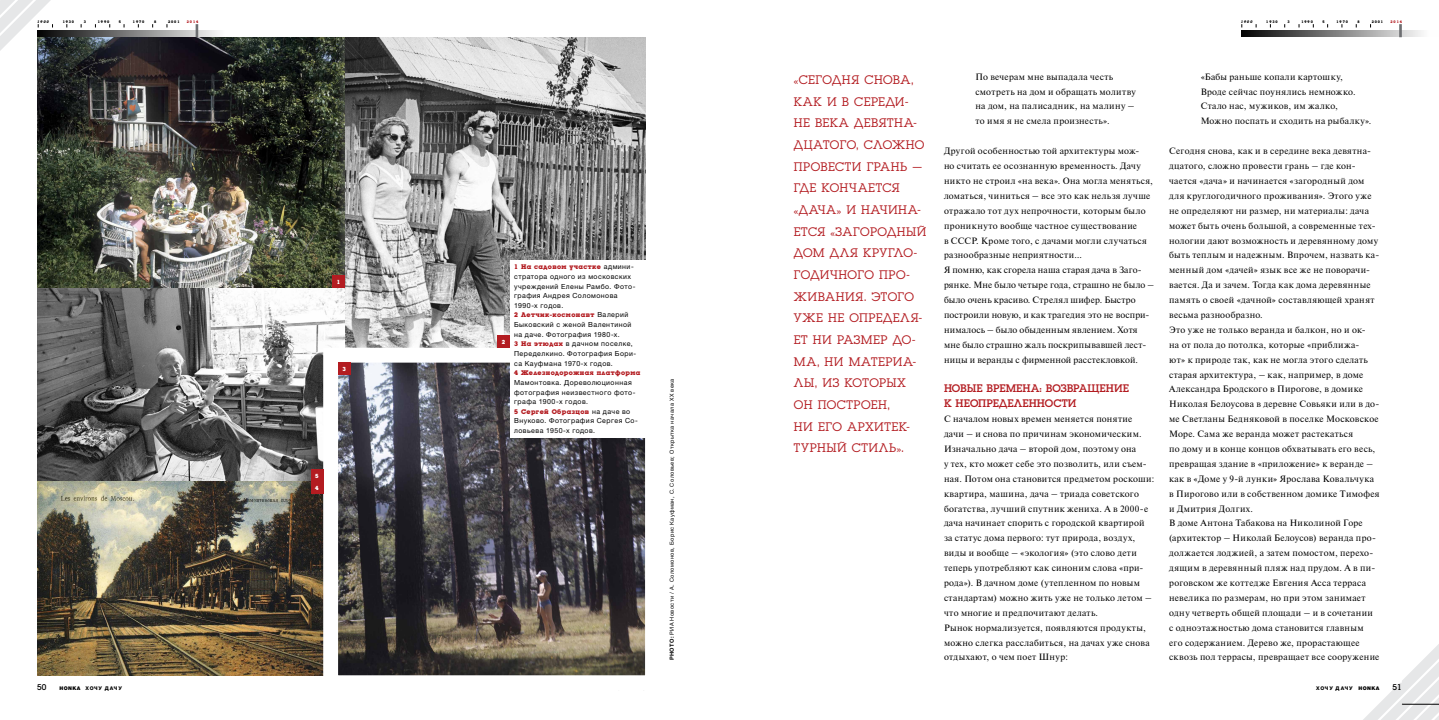
<style>
.page{position:relative;width:1439px;height:720px;background:#fff}
.page>*{position:absolute;margin:0;border:0;box-sizing:border-box;transform-origin:0 0}
.t1{font:12.95px/21.6px "Luga";letter-spacing:.045em;color:#b31c21}
.t2{font:11.46px/14.9px "Luga";letter-spacing:.005em;color:#b31c21}
.t3{font:9.19px/14.9px "Newton";letter-spacing:.03em;color:#000}
.t4{font:8.66px "Luga";color:#000}
.t5{font:7px/9.6px "Helvetica Neue LTW1 G";letter-spacing:.065em;color:#000}
.t6{font:700 7px "Luga";letter-spacing:.055em;color:#b31c21}
.t7{font:700 6.12px/12.4px "Luga";color:#fff}
.t8{font:5.6px "Helvetica Neue LTW1 G";letter-spacing:.07em;color:#000}
.t9{font:800 5.08px "Helvetica Neue LTW1 G";letter-spacing:.165em;color:#000}
.t10{font:700 3.85px "Luga";letter-spacing:.235em;color:#000}
.t11{font:italic 700 3.85px "Luga";letter-spacing:.235em;color:#000}
.t12{font:700 3.85px "Luga";letter-spacing:.235em;color:#b31c21}
.s1{font-family:"Helvetica Neue LTW1 G";font-weight:400;color:#000}
.s2{font-family:"Luga";font-weight:700;color:#b31c21}
.s3{font-weight:700}
.s4{font-weight:900}
</style>
<div class="page">
<svg style="left:1368px;top:24px;width:18px;height:695px"></svg>
<img style="left:345px;top:37px;width:300px;height:310px">
<img style="left:45px;top:37px;width:300px;height:444px">
<img style="left:45px;top:481px;width:278px;height:194px">
<img style="left:339px;top:363px;width:305px;height:311px">
<div style="left:323px;top:347px;width:337px;height:343px;border:15px solid #fff"></div>
<div style="left:510px;top:260px;width:135px;height:177px;background:#fff"></div>
<div style="left:332px;top:275px;width:13px;height:13px;background:#b31c21"></div>
<div style="left:497px;top:335px;width:13px;height:12px;background:#b31c21"></div>
<div style="left:338px;top:362px;width:12px;height:13px;background:#b31c21"></div>
<div style="left:311px;top:469px;width:12px;height:12px;background:#b31c21"></div>
<div style="left:311px;top:481px;width:12px;height:13px;background:#b31c21"></div>
<svg style="left:1241px;top:30px;width:145px;height:7px"></svg>
<svg style="left:1386px;top:24px;width:53px;height:695px"></svg>
<svg style="left:45px;top:30px;width:173px;height:7px"></svg>
<svg style="left:0;top:0;width:45px;height:676px"></svg>
<svg style="left:196px;top:24px;width:2px;height:13px"></svg>
<p class="t11" style="left:37px;top:20px;width:13px">1900</p>
<p class="t10" style="left:63px;top:20px;width:13px">1930</p>
<p class="t10" style="left:84px;top:20px;width:4px">3</p>
<p class="t10" style="left:98px;top:20px;width:13px">1990</p>
<p class="t10" style="left:119px;top:20px;width:4px">5</p>
<p class="t10" style="left:133px;top:20px;width:13px">1970</p>
<p class="t10" style="left:154px;top:20px;width:4px">8</p>
<p class="t10" style="left:168px;top:20px;width:13px">2001</p>
<p class="t12" style="left:187px;top:20px;width:13px">2014</p>
<p class="t11" style="left:1240px;top:20px;width:13px">1900</p>
<p class="t10" style="left:1266px;top:20px;width:13px">1930</p>
<p class="t10" style="left:1287px;top:20px;width:4px">3</p>
<p class="t10" style="left:1301px;top:20px;width:13px">1990</p>
<p class="t10" style="left:1322px;top:20px;width:4px">5</p>
<p class="t10" style="left:1336px;top:20px;width:13px">1970</p>
<p class="t10" style="left:1357px;top:20px;width:4px">8</p>
<p class="t10" style="left:1371px;top:20px;width:13px">2001</p>
<p class="t12" style="left:1390px;top:20px;width:13px">2014</p>
<p class="t7" style="left:337px;top:276px;width:5px">1</p>
<p class="t7" style="left:343px;top:362px;width:5px">3</p>
<p class="t7" style="left:315px;top:469px;width:5px">5<br>4</p>
<p class="t7" style="left:502px;top:335px;width:5px">2</p>
<p class="t6" style="left:514px;top:263px;width:120px">1 На садовом участке <span class="s1">админи-</span></p>
<p class="t5" style="left:514px;top:271px;width:123px">стратора одного из московских учреждений Елены Рамбо. Фото&shy;графия Андрея Соломонова<br>1990‑х годов.</p>
<p class="t6" style="left:514px;top:311px;width:116px">2 Летчик-космонавт <span class="s1">Валерий</span></p>
<p class="t5" style="left:514px;top:319px;width:124px">Быковский с женой Валентиной на даче. Фотография 1980-х.<br><span class="s2">3 На этюдах</span> в дачном поселке,<br>Переделкино. Фотография Бори&shy;са Кауфмана 1970-х годов.</p>
<p class="t6" style="left:514px;top:369px;width:128px">4 Железнодорожная платформа</p>
<p class="t5" style="left:514px;top:377px;width:123px">Мамонтовка. Дореволюционная фотография неизвестного фото&shy;графа 1900-х годов.</p>
<p class="t6" style="left:514px;top:407px;width:118px">5 Сергей Образцов <span class="s1">на даче во</span></p>
<p class="t5" style="left:514px;top:416px;width:125px">Внуково. Фотография Сергея Со&shy;ловьева 1950-х годов.</p>
<p class="t8" style="left:668px;top:660px;width:283px;rotate:-90deg"><span class="s3">PHOTO:</span> РИА Новости / А. Соломонов, Борис Кауфман, С. Соловьев; Открытка начала XX века</p>
<p class="t1" style="left:794px;top:69px;width:134px">«СЕГОДНЯ СНОВА,<br>КАК И В СЕРЕДИ-<br>НЕ ВЕКА ДЕВЯТНА-<br>ДЦАТОГО, СЛОЖНО<br>ПРОВЕСТИ ГРАНЬ –<br>ГДЕ КОНЧАЕТСЯ «ДАЧА» И НАЧИНА-<br>ЕТСЯ «ЗАГОРОДНЫЙ<br>ДОМ ДЛЯ КРУГЛО-<br>ГОДИЧНОГО ПРО-<br>ЖИВАНИЯ. ЭТОГО<br>УЖЕ НЕ ОПРЕДЕЛЯ-<br>ЕТ НИ РАЗМЕР ДО-<br>МА, НИ МАТЕРИА-<br>ЛЫ, ИЗ КОТОРЫХ<br>ОН ПОСТРОЕН,<br>НИ ЕГО АРХИТЕК-<br>ТУРНЫЙ СТИЛЬ».</p>
<p class="t3" style="left:975px;top:69px;width:162px">По вечерам мне выпадала честь смотреть на дом и обращать молитву на дом, на палисадник, на малину – то имя я не смела произнесть».</p>
<p class="t3" style="left:944px;top:143px;width:212px">Другой особенностью той архитектуры мож-<br>но считать ее осознанную временность. Дачу никто не строил «на века». Она могла меняться, ломаться, чиниться – все это как нельзя лучше отражало тот дух непрочности, которым было проникнуто вообще частное существование<br>в СССР. Кроме того, с дачами могли случаться разнообразные неприятности…<br>Я помню, как сгорела наша старая дача в Заго&shy;рянке. Мне было четыре года, страшно не было – было очень красиво. Стрелял шифер. Быстро построили новую, и как трагедия это не воспри&shy;нималось – было обыденным явлением. Хотя мне было страшно жаль поскрипывавшей лест&shy;ницы и веранды с фирменной расстекловкой.</p>
<p class="t2" style="left:944px;top:381px;width:186px">НОВЫЕ ВРЕМЕНА: ВОЗВРАЩЕНИЕ<br>К НЕОПРЕДЕЛЕННОСТИ</p>
<p class="t3" style="left:944px;top:411px;width:212px">С началом новых времен меняется понятие дачи – и снова по причинам экономическим.<br>Изначально дача – второй дом, поэтому она<br>у тех, кто может себе это позволить, или съем&shy;ная. Потом она становится предметом роскоши: квартира, машина, дача – триада советского богатства, лучший спутник жениха. А в 2000‑е дача начинает спорить с городской квартирой за статус дома первого: тут природа, воздух, виды и вообще – «экология» (это слово дети теперь употребляют как синоним слова «при&shy;рода»). В дачном доме (утепленном по новым стандартам) можно жить уже не только летом – что многие и предпочитают делать.<br>Рынок нормализуется, появляются продукты, можно слегка расслабиться, на дачах уже снова отдыхают, о чем поет Шнур:</p>
<p class="t3" style="left:1200px;top:69px;width:172px">«Бабы раньше копали картошку,<br>Вроде сейчас поунялись немножко.<br>Стало нас, мужиков, им жалко,<br>Можно поспать и сходить на рыбалку».</p>
<p class="t3" style="left:1169px;top:143px;width:212px">Сегодня снова, как и в середине века девятна&shy;дцатого, сложно провести грань – где кон&shy;чается «дача» и начинается «загородный дом для круглогодичного проживания». Этого уже не определяют ни размер, ни материалы: дача может быть очень большой, а современные тех&shy;нологии дают возможность и деревянному дому быть теплым и надежным. Впрочем, назвать ка&shy;менный дом «дачей» язык все же не поворачи&shy;вается. Да и зачем. Тогда как дома деревянные память о своей «дачной» составляющей хранят весьма разнообразно.<br>Это уже не только веранда и балкон, но и ок-<br>на от пола до потолка, которые «приближа-<br>ют» к природе так, как не могла этого сделать старая архитектура, – как, например, в доме Александра Бродского в Пирогове, в домике Николая Белоусова в деревне Совьяки или в до&shy;ме Светланы Бедняковой в поселке Московское Море. Сама же веранда может растекаться<br>по дому и в конце концов обхватывать его весь, превращая здание в «приложение» к веранде – как в «Доме у 9-й лунки» Ярослава Ковальчука в Пирогово или в собственном домике Тимофея и Дмитрия Долгих.<br>В доме Антона Табакова на Николиной Горе (архитектор – Николай Белоусов) веранда про&shy;должается лоджией, а затем помостом, перехо&shy;дящим в деревянный пляж над прудом. А в пи&shy;роговском же коттедже Евгения Асса терраса невелика по размерам, но при этом занимает одну четверть общей площади – и в сочетании с одноэтажностью дома становится главным<br>его содержанием. Дерево же, прорастающее сквозь пол террасы, превращает все сооружение</p>
<p class="t4" style="left:37px;top:682px;width:11px">50</p>
<p class="t9" style="left:60px;top:685px;width:64px"><span class="s4">HONKA</span> ХОЧУ ДАЧУ</p>
<p class="t9" style="left:1316px;top:685px;width:65px">ХОЧУ ДАЧУ <span class="s4">HONKA</span></p>
<p class="t4" style="left:1392px;top:682px;width:11px">51</p>
</div>
